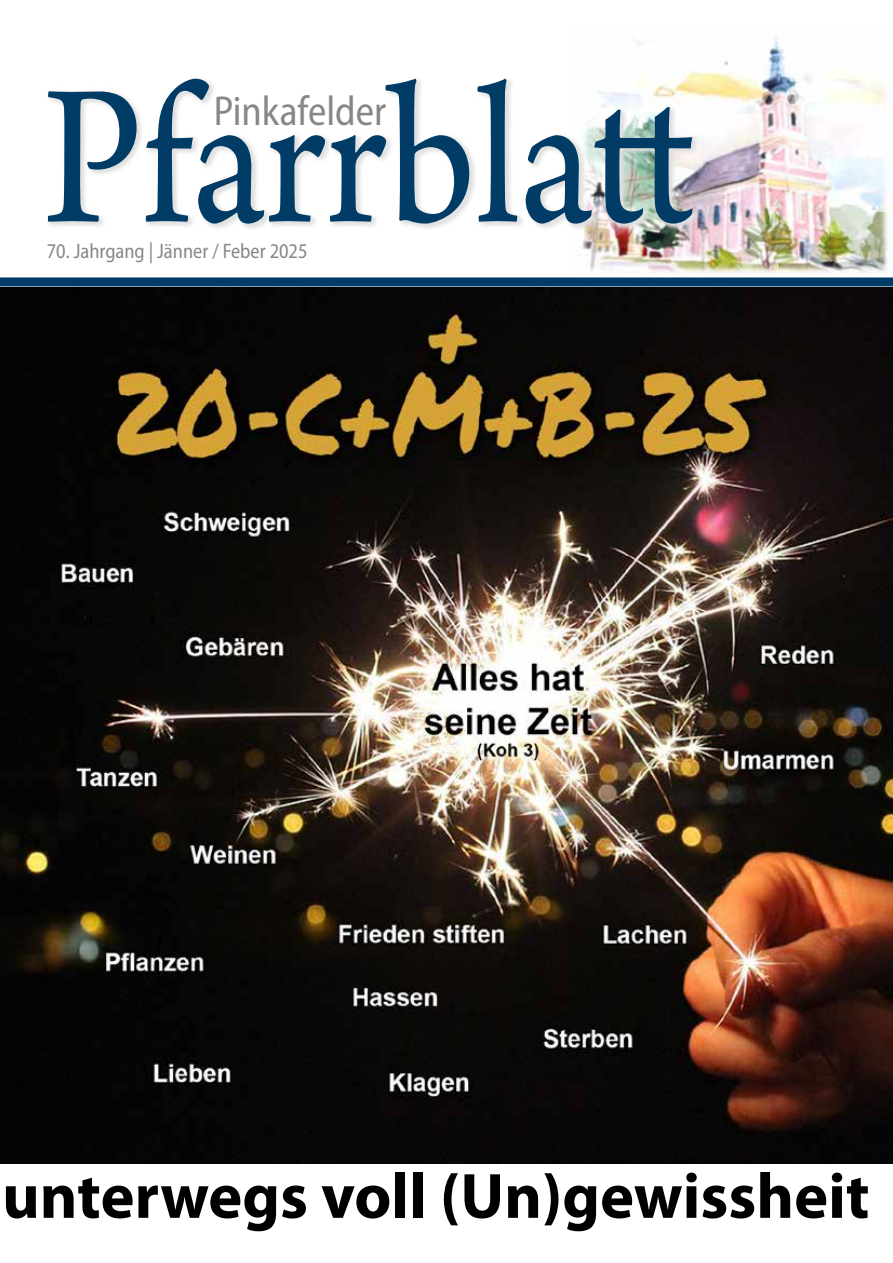
<style>
.page{position:relative;width:893px;height:1263px;background:#fff}
.page>*{position:absolute;margin:0;border:0;box-sizing:border-box;transform-origin:0 0}
.t1{font:210px "Arno Pro";letter-spacing:-.005em;color:#003c65;scale:.88 1}
.t2{font:700 64.5px "Myriad Pro";color:#000}
.t3{font:semi-condensed 42px "Myriad Pro";color:#878787;scale:.95 1}
.t4{font:semi-condensed 21px "Myriad Pro";color:#878787;scale:.95 1}
</style>
<div class="page">
<img style="left:582px;top:36px;width:306px;height:239px">
<svg style="left:49px;top:77px;width:651px;height:153px"></svg>
<div style="left:0;top:277px;width:893px;height:9px;background:#003c65"></div>
<img style="left:0;top:287px;width:893px;height:876px">
<h1 class="t1" style="left:43px;top:38px;width:743px">Pfarrblatt</h1>
<h3 class="t3" style="left:214px;top:85px;width:183px">Pinkafelder</h3>
<p class="t4" style="left:47px;top:238px;width:276px">70. Jahrgang | Jänner / Feber 2025</p>
<h2 class="t2" style="left:2px;top:1154px;width:869px">unterwegs voll (Un)gewissheit</h2>
</div>
